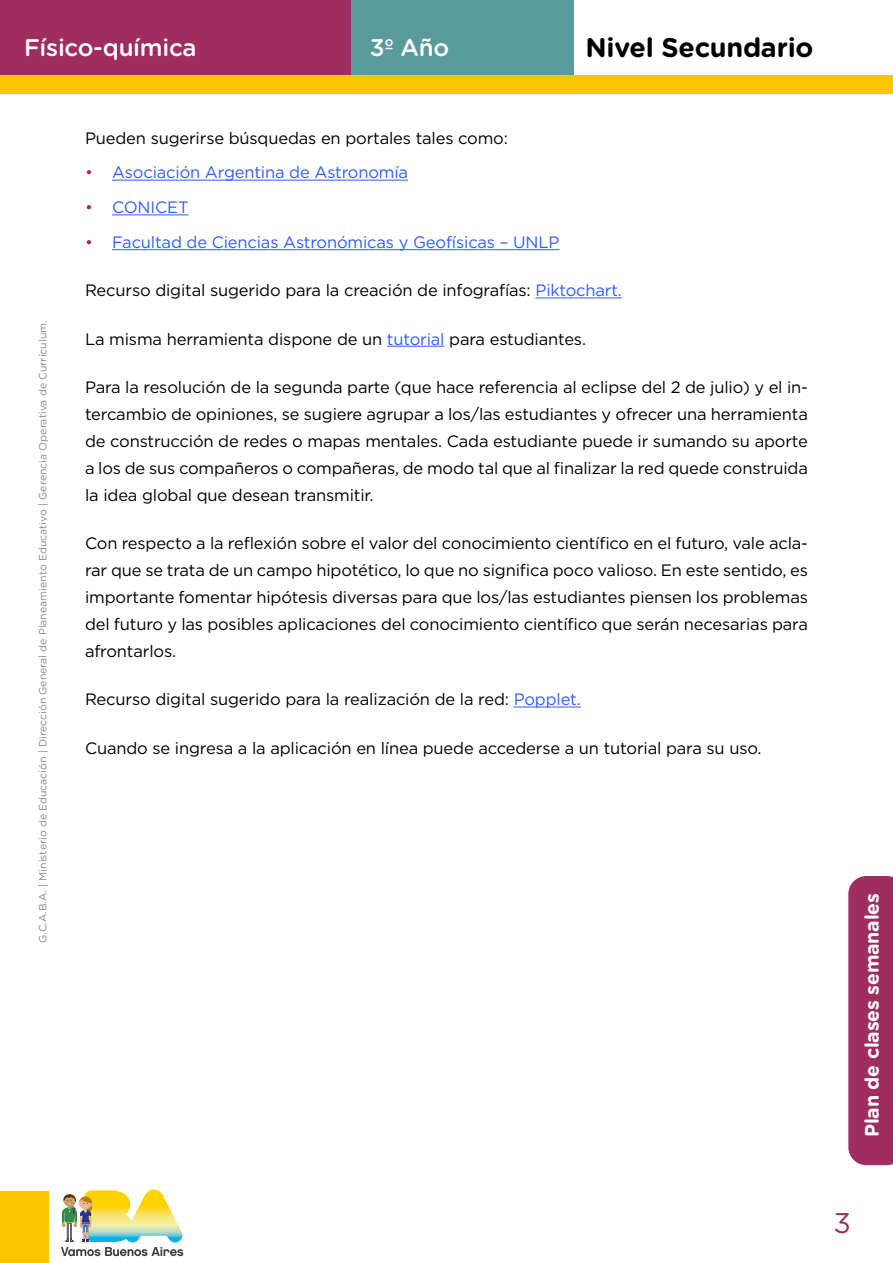
<style>
.page{position:relative;width:893px;height:1263px;background:#fff}
.page>*{position:absolute;margin:0;border:0;box-sizing:border-box;transform-origin:0 0}
.t1{font:28.5px "Gotham";color:#9f2d60}
.t2{font:700 27px "Gotham Rounded";letter-spacing:-.01em;color:#000}
.t3{font:500 24px "Gotham Rounded";letter-spacing:-.01em;color:#fff}
.t4{font:700 19.5px "Gotham Rounded";letter-spacing:-.01em;color:#fff}
.t5{font:16.5px/27px "Gotham";letter-spacing:-.01em;color:#000;text-align:justify}
.t6{font:16.5px "Gotham";letter-spacing:-.01em;color:#305cff}
.t7{font:10.5px "Gotham Rounded";color:#878787}
.s1{color:#9f2d60}
.s2{color:#305cff}
</style>
<div class="page">
<div style="left:0;top:1191px;width:48px;height:72px;background:#fdc500"></div>
<svg style="left:61px;top:1189px;width:122px;height:67px"></svg>
<div style="left:0;top:0;width:351px;height:78px;background:#9f2d60"></div>
<div style="left:351px;top:0;width:223px;height:78px;background:#599b9a"></div>
<div style="left:0;top:75px;width:893px;height:19px;background:#fdc500"></div>
<svg style="left:848px;top:876px;width:45px;height:289px;background:#a23465"></svg>
<hr style="left:112px;top:180px;width:296px;height:1px;background:#305cff">
<hr style="left:112px;top:214px;width:77px;height:1px;background:#305cff">
<hr style="left:112px;top:249px;width:447px;height:1px;background:#305cff">
<hr style="left:535px;top:297px;width:87px;height:1px;background:#305cff">
<hr style="left:387px;top:346px;width:57px;height:1px;background:#305cff">
<hr style="left:514px;top:707px;width:67px;height:1px;background:#305cff">
<h3 class="t3" style="left:24px;top:31px;width:174px">Físico-química</h3>
<h3 class="t3" style="left:370px;top:31px;width:81px">3º Año</h3>
<h2 class="t2" style="left:585px;top:28px;width:230px">Nivel Secundario</h2>
<p class="t7" style="left:36px;top:943px;width:624px;rotate:-90deg">G.C.A.B.A. | Ministerio de Educación | Dirección General de Planeamiento Educativo | Gerencia Operativa de Currículum.</p>
<p class="t5" style="left:85px;top:124px;width:424px">Pueden sugerirse búsquedas en portales tales como:</p>
<p class="t6" style="left:85px;top:162px;width:325px"><span class="s1">•</span> Asociación Argentina de Astronomía</p>
<p class="t6" style="left:85px;top:197px;width:105px"><span class="s1">•</span> CONICET</p>
<p class="t6" style="left:85px;top:232px;width:476px"><span class="s1">•</span> Facultad de Ciencias Astronómicas y Geofísicas – UNLP</p>
<p class="t5" style="left:85px;top:277px;width:538px">Recurso digital sugerido para la creación de infografías: <span class="s2">Piktochart.</span></p>
<p class="t5" style="left:85px;top:325px;width:502px">La misma herramienta dispone de un <span class="s2">tutorial</span> para estudiantes.</p>
<p class="t5" style="left:85px;top:373px;width:724px">Para la resolución de la segunda parte (que hace referencia al eclipse del 2 de julio) y el in&shy;tercambio de opiniones, se sugiere agrupar a los/las estudiantes y ofrecer una herramienta de construcción de redes o mapas mentales. Cada estudiante puede ir sumando su aporte a los de sus compañeros o compañeras, de modo tal que al finalizar la red quede construida la idea global que desean transmitir.</p>
<p class="t5" style="left:85px;top:529px;width:724px">Con respecto a la reflexión sobre el valor del conocimiento científico en el futuro, vale acla&shy;rar que se trata de un campo hipotético, lo que no significa poco valioso. En este sentido, es importante fomentar hipótesis diversas para que los/las estudiantes piensen los problemas del futuro y las posibles aplicaciones del conocimiento científico que serán necesarias para afrontarlos.</p>
<p class="t5" style="left:85px;top:686px;width:497px">Recurso digital sugerido para la realización de la red: <span class="s2">Popplet.</span></p>
<p class="t5" style="left:85px;top:734px;width:678px">Cuando se ingresa a la aplicación en línea puede accederse a un tutorial para su uso.</p>
<p class="t4" style="left:858px;top:1137px;width:246px;rotate:-90deg">Plan de clases semanales</p>
<h1 class="t1" style="left:833px;top:1204px;width:19px">3</h1>
</div>
